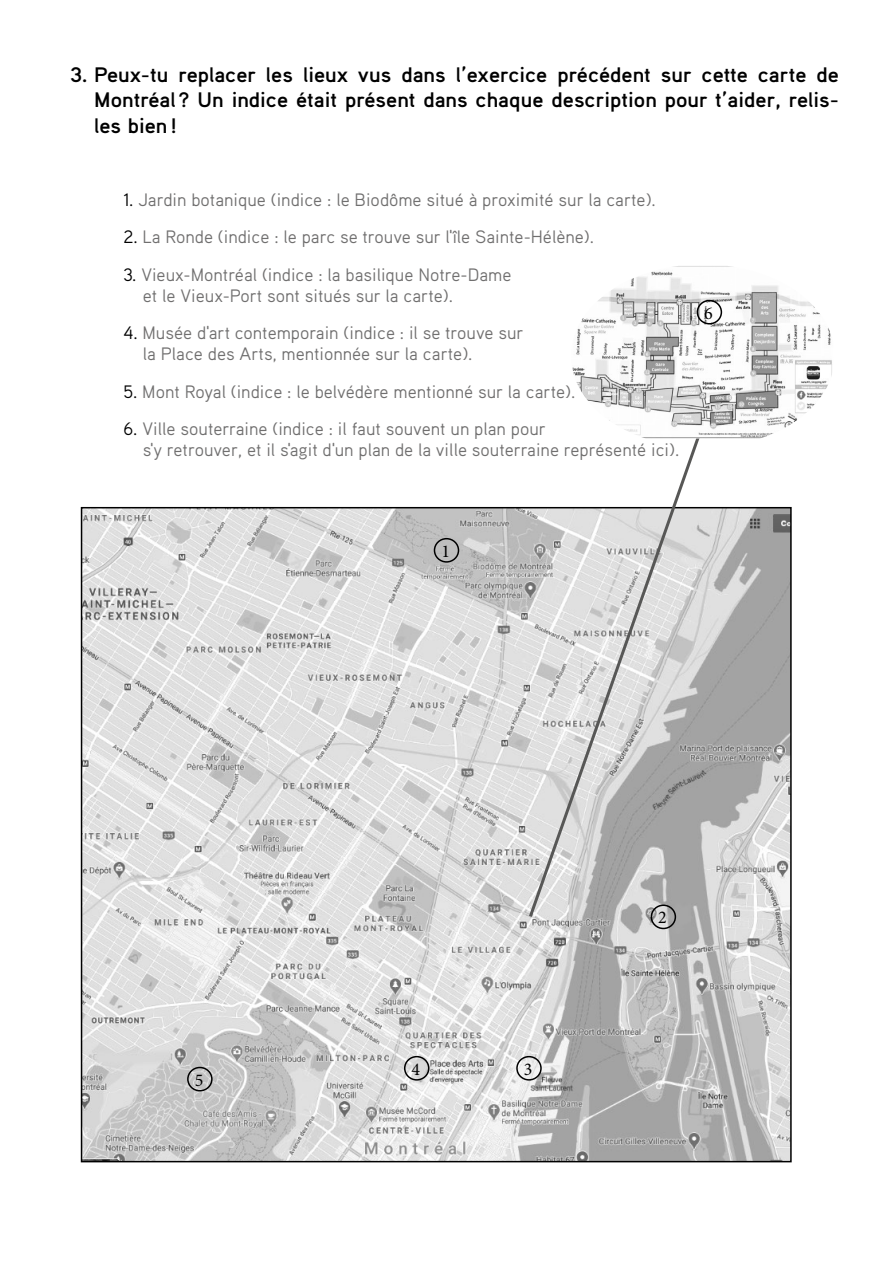
<style>
.page{position:relative;width:893px;height:1263px;background:#fff}
.page>*{position:absolute;margin:0;border:0;box-sizing:border-box;transform-origin:0 0}
.t1{font:700 21px/25.2px "Aaux Pro";color:#000;text-align:justify;scale:1.05 1}
.t2{font:18px/21px "Aaux Pro";color:#706f6f}
.t3{font:18px "Minion Pro";color:#000}
.s1{color:#000}
</style>
<div class="page">
<img style="left:84px;top:510px;width:705px;height:649px">
<div style="left:434px;top:538px;width:25px;height:25px;border:2px solid #000;border-radius:50%"></div>
<div style="left:651px;top:904px;width:25px;height:25px;border:2px solid #000;border-radius:50%"></div>
<div style="left:516px;top:1056px;width:26px;height:24px;border:2px solid #000;border-radius:50%"></div>
<div style="left:404px;top:1056px;width:25px;height:24px;border:2px solid #000;border-radius:50%"></div>
<div style="left:187px;top:1067px;width:26px;height:24px;border:2px solid #000;border-radius:50%"></div>
<svg style="left:527px;top:439px;width:180px;height:481px"></svg>
<img style="left:572px;top:266px;width:260px;height:173px">
<div style="left:697px;top:300px;width:25px;height:24px;border:2px solid #000;border-radius:50%"></div>
<p class="t1" style="left:94px;top:62px;width:711px;text-indent:-24px">3. Peux-tu replacer les lieux vus dans l’exercice précédent sur cette carte de Montréal? Un indice était présent dans chaque description pour t’aider, relis&shy;les bien!</p>
<p class="t2" style="left:123px;top:188px;width:534px"><span class="s1">1.</span> Jardin botanique (indice : le Biodôme situé à proximité sur la carte).</p>
<p class="t2" style="left:123px;top:226px;width:472px"><span class="s1">2.</span> La Ronde (indice : le parc se trouve sur l'île Sainte-Hélène).</p>
<p class="t2" style="left:143px;top:263px;width:370px;text-indent:-19px"><span class="s1">3.</span> Vieux-Montréal (indice : la basilique Notre-Dame et le Vieux-Port sont situés sur la carte).</p>
<p class="t2" style="left:143px;top:322px;width:382px;text-indent:-19px"><span class="s1">4.</span> Musée d'art contemporain (indice : il se trouve sur la Place des Arts, mentionnée sur la carte).</p>
<p class="t2" style="left:123px;top:380px;width:453px"><span class="s1">5.</span> Mont Royal (indice : le belvédère mentionné sur la carte).</p>
<p class="t2" style="left:143px;top:418px;width:538px;text-indent:-19px"><span class="s1">6.</span> Ville souterraine (indice : il faut souvent un plan pour<br>s'y retrouver, et il s'agit d'un plan de la ville souterraine représenté ici).</p>
<p class="t3" style="left:704px;top:301px;width:10px">6</p>
<p class="t3" style="left:441px;top:539px;width:10px">1</p>
<p class="t3" style="left:195px;top:1068px;width:10px">5</p>
<p class="t3" style="left:412px;top:1057px;width:10px">4</p>
<p class="t3" style="left:524px;top:1057px;width:10px">3</p>
<p class="t3" style="left:658px;top:905px;width:10px">2</p>
</div>
